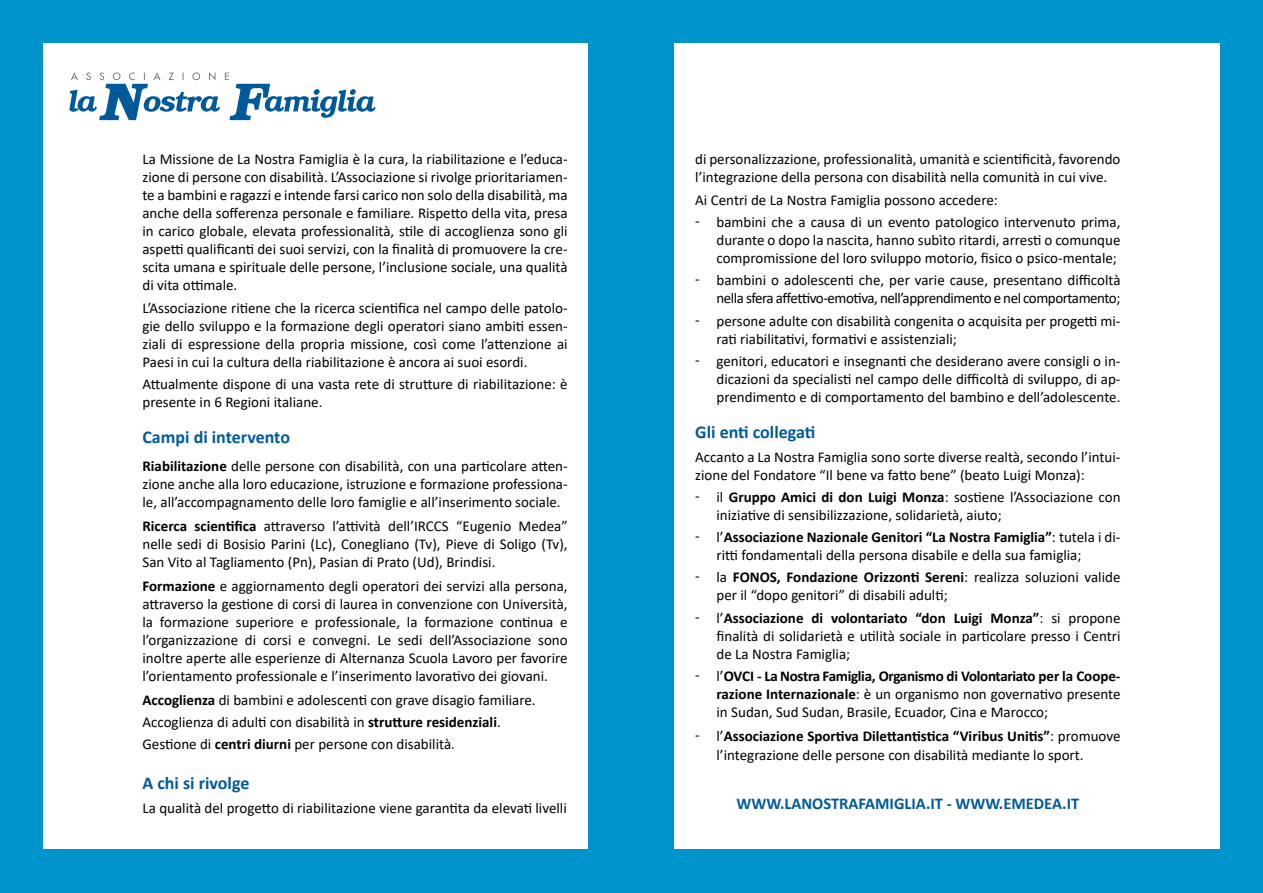
<style>
.page{position:relative;width:1263px;height:893px;background:#fff}
.page>*{position:absolute;margin:0;border:0;box-sizing:border-box;transform-origin:0 0}
.t1{font:700 18px "Calibri";color:#005a9a}
.t2{font:700 16.5px "Calibri";color:#005a9a}
.t3{font:15px/18px "Calibri";color:#000}
.t4{font:15px/18px "Calibri";letter-spacing:-.03em;color:#000;text-align:right}
.s1{font-weight:700}
</style>
<div class="page">
<div style="left:0;top:849px;width:1263px;height:44px;background:#0094cd"></div>
<div style="left:0;top:0;width:43px;height:893px;background:#0094cd"></div>
<div style="left:0;top:0;width:1263px;height:43px;background:#0094cd"></div>
<div style="left:1220px;top:0;width:43px;height:893px;background:#0094cd"></div>
<div style="left:589px;top:0;width:85px;height:893px;background:#0094cd"></div>
<svg style="left:69px;top:72px;width:307px;height:48px"></svg>
<p class="t3" style="left:142px;top:150px;width:427px;text-align:justify">La Missione de La Nostra Famiglia è la cura, la riabilitazione e l’educa&shy;zione di persone con disabilità. L’Associazione si rivolge prioritariamen&shy;te a bambini e ragazzi e intende farsi carico non solo della disabilità, ma anche della sofferenza personale e familiare. Rispetto della vita, presa in carico globale, elevata professionalità, stile di accoglienza sono gli aspetti qualificanti dei suoi servizi, con la finalità di promuovere la cre&shy;scita umana e spirituale delle persone, l’inclusione sociale, una qualità di vita ottimale.</p>
<p class="t3" style="left:142px;top:298px;width:427px;text-align:justify">L’Associazione ritiene che la ricerca scientifica nel campo delle patolo&shy;gie dello sviluppo e la formazione degli operatori siano ambiti essen&shy;ziali di espressione della propria missione, così come l’attenzione ai Paesi in cui la cultura della riabilitazione è ancora ai suoi esordi.</p>
<p class="t3" style="left:142px;top:375px;width:427px">Attualmente dispone di una vasta rete di strutture di riabilitazione: è presente in 6 Regioni italiane.</p>
<p class="t1" style="left:142px;top:425px;width:149px">Campi di intervento</p>
<p class="t3" style="left:142px;top:457px;width:427px;text-align:justify"><span class="s1">Riabilitazione</span> delle persone con disabilità, con una particolare atten&shy;zione anche alla loro educazione, istruzione e formazione professiona&shy;le, all’accompagnamento delle loro famiglie e all’inserimento sociale.</p>
<p class="t3" style="left:142px;top:517px;width:427px;text-align:justify"><span class="s1">Ricerca scientifica</span> attraverso l’attività dell’IRCCS “Eugenio Medea” nelle sedi di Bosisio Parini (Lc), Conegliano (Tv), Pieve di Soligo (Tv), San Vito al Tagliamento (Pn), Pasian di Prato (Ud), Brindisi.</p>
<p class="t3" style="left:142px;top:576px;width:427px;text-align:justify"><span class="s1">Formazione</span> e aggiornamento degli operatori dei servizi alla persona, attraverso la gestione di corsi di laurea in convenzione con Università, la formazione superiore e professionale, la formazione continua e l’organizzazione di corsi e convegni. Le sedi dell’Associazione sono inoltre aperte alle esperienze di Alternanza Scuola Lavoro per favorire l’orientamento professionale e l’inserimento lavorativo dei giovani.</p>
<p class="t3" style="left:142px;top:688px;width:395px;line-height:22.2px"><span class="s1">Accoglienza</span> di bambini e adolescenti con grave disagio familiare.<br>Accoglienza di adulti con disabilità in <span class="s1">strutture residenziali</span>.<br>Gestione di <span class="s1">centri diurni</span> per persone con disabilità.</p>
<p class="t1" style="left:142px;top:771px;width:108px">A chi si rivolge</p>
<p class="t3" style="left:142px;top:799px;width:426px">La qualità del progetto di riabilitazione viene garantita da elevati livelli</p>
<p class="t3" style="left:695px;top:150px;width:427px">di personalizzazione, professionalità, umanità e scientificità, favorendo l’integrazione della persona con disabilità nella comunità in cui vive.</p>
<p class="t3" style="left:695px;top:188px;width:427px;line-height:22.2px">Ai Centri de La Nostra Famiglia possono accedere:<br>ͳ bambini che a causa di un evento patologico intervenuto prima,</p>
<p class="t3" style="left:716px;top:231px;width:405px">durante o dopo la nascita, hanno subìto ritardi, arresti o comunque compromissione del loro sviluppo motorio, fisico o psico-mentale;</p>
<p class="t4" style="left:695px;top:271px;width:427px">ͳ bambini o adolescenti che, per varie cause, presentano difficoltà nella sfera affettivo-emotiva, nell’apprendimento e nel comportamento;</p>
<p class="t3" style="left:716px;top:311px;width:405px;text-indent:-21px">ͳ persone adulte con disabilità congenita o acquisita per progetti mi&shy;rati riabilitativi, formativi e assistenziali;</p>
<p class="t3" style="left:716px;top:351px;width:405px;text-align:justify;text-indent:-21px">ͳ genitori, educatori e insegnanti che desiderano avere consigli o in&shy;dicazioni da specialisti nel campo delle difficoltà di sviluppo, di ap&shy;prendimento e di comportamento del bambino e dell’adolescente.</p>
<p class="t1" style="left:695px;top:419px;width:122px">Gli enti collegati</p>
<p class="t3" style="left:695px;top:447px;width:427px">Accanto a La Nostra Famiglia sono sorte diverse realtà, secondo l’intui&shy;zione del Fondatore “Il bene va fatto bene” (beato Luigi Monza):</p>
<p class="t3" style="left:716px;top:487px;width:405px;text-indent:-21px">ͳ il <span class="s1">Gruppo Amici di don Luigi Monza</span>: sostiene l’Associazione con iniziative di sensibilizzazione, solidarietà, aiuto;</p>
<p class="t3" style="left:716px;top:528px;width:405px;text-indent:-21px">ͳ l’<span class="s1">Associazione Nazionale Genitori “La Nostra Famiglia”</span>: tutela i di&shy;ritti fondamentali della persona disabile e della sua famiglia;</p>
<p class="t3" style="left:716px;top:568px;width:405px;text-indent:-21px">ͳ la <span class="s1">FONOS, Fondazione Orizzonti Sereni</span>: realizza soluzioni valide per il “dopo genitori” di disabili adulti;</p>
<p class="t3" style="left:716px;top:608px;width:405px;text-align:justify;text-indent:-21px">ͳ l’<span class="s1">Associazione di volontariato “don Luigi Monza”</span>: si propone finalità di solidarietà e utilità sociale in particolare presso i Centri de La Nostra Famiglia;</p>
<p class="t3" style="left:716px;top:666px;width:405px;text-align:justify;text-indent:-21px">ͳ l’<span class="s1">OVCI - La Nostra Famiglia, Organismo di Volontariato per la Coope&shy;razione Internazionale</span>: è un organismo non governativo presente in Sudan, Sud Sudan, Brasile, Ecuador, Cina e Marocco;</p>
<p class="t3" style="left:716px;top:725px;width:405px;line-height:19.5px;text-indent:-21px">ͳ l’<span class="s1">Associazione Sportiva Dilettantistica “Viribus Unitis”</span>: promuove l’integrazione delle persone con disabilità mediante lo sport.</p>
<p class="t2" style="left:736px;top:792px;width:344px">WWW.LANOSTRAFAMIGLIA.IT - WWW.EMEDEA.IT</p>
</div>
